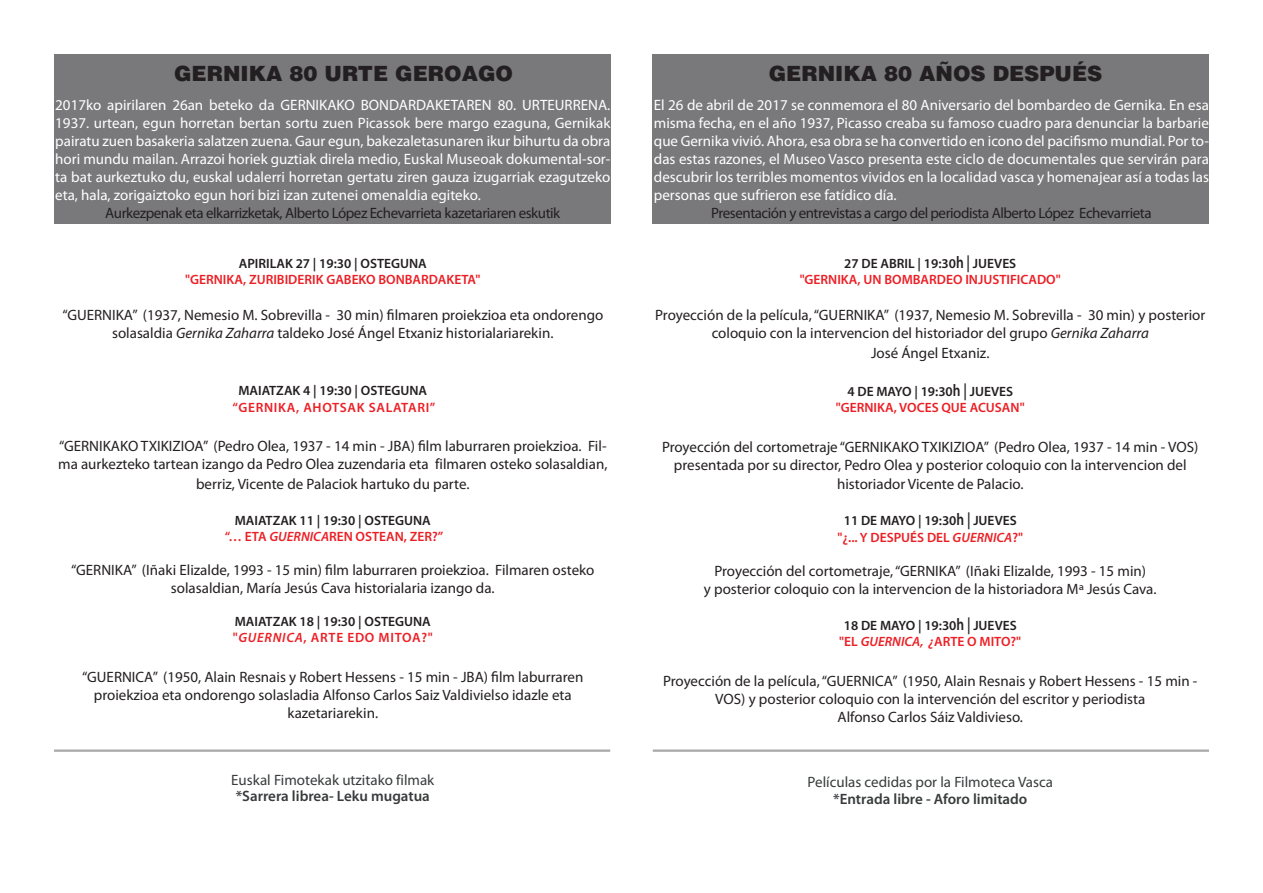
<style>
.page{position:relative;width:1263px;height:893px;background:#fff}
.page>*{position:absolute;margin:0;border:0;box-sizing:border-box;transform-origin:0 0}
.t1{font:900 21px "Helvetica LT Std";color:#231f20}
.t2{font:15px/18px "Myriad Pro";color:#231f20;text-align:center}
.t3{font:15px/18px "Myriad Pro";color:#fff;text-align:justify}
.t4{font:15px "Myriad Pro";letter-spacing:-.03em;color:#231f20}
.t5{font:15px "Myriad Pro";color:#383b3c}
.t6{font:600 15px "Myriad Pro";color:#383b3c}
.t7{font:600 13.5px/16.2px "Myriad Pro";color:#231f20;text-align:center}
.t8{font:600 13.5px/16.2px "Myriad Pro";color:#ec1f25;text-align:center}
.t9{font:600 13.5px "Myriad Pro";letter-spacing:.05em;color:#ec1f25}
.s1{font-style:italic}
.s2{color:#ec1f25}
.s3{font-style:italic;color:#ec1f25}
.s4{color:#231f20}
.s5{font-size:16.8px;color:#231f20}
.s6{font-size:16.8px}
</style>
<div class="page">
<hr style="left:653px;top:750px;width:556px;height:1px;background:#231f20">
<hr style="left:653px;top:751px;width:556px;height:1px;background:#231f20">
<hr style="left:54px;top:750px;width:556px;height:1px;background:#231f20">
<hr style="left:54px;top:751px;width:556px;height:1px;background:#231f20">
<div style="left:653px;top:54px;width:556px;height:169px;background:#79797b"></div>
<div style="left:54px;top:54px;width:556px;height:169px;background:#79797b"></div>
<h1 class="t1" style="left:174px;top:60px;width:341px">GERNIKA 80 URTE GEROAGO</h1>
<h1 class="t1" style="left:769px;top:60px;width:335px">GERNIKA 80 AÑOS DESPUÉS</h1>
<p class="t3" style="left:55px;top:96px;width:557px">2017ko apirilaren 26an beteko da GERNIKAKO BONDARDAKETAREN 80. URTEURRENA.<br>1937. urtean, egun horretan bertan sortu zuen Picassok bere margo ezaguna, Gernikak pairatu zuen basakeria salatzen zuena. Gaur egun, bakezaletasunaren ikur bihurtu da obra hori mundu mailan. Arrazoi horiek guztiak direla medio, Euskal Museoak dokumental-sor&shy;ta bat aurkeztuko du, euskal udalerri horretan gertatu ziren gauza izugarriak ezagutzeko eta, hala, zorigaiztoko egun hori bizi izan zutenei omenaldia egiteko.</p>
<p class="t4" style="left:105px;top:204px;width:456px">Aurkezpenak eta elkarrizketak, Alberto López Echevarrieta kazetariaren eskutik</p>
<p class="t3" style="left:654px;top:96px;width:556px">El 26 de abril de 2017 se conmemora el 80 Aniversario del bombardeo de Gernika. En esa misma fecha, en el año 1937, Picasso creaba su famoso cuadro para denunciar la barbarie que Gernika vivió. Ahora, esa obra se ha convertido en icono del pacifismo mundial. Por to&shy;das estas razones, el Museo Vasco presenta este ciclo de documentales que servirán para descubrir los terribles momentos vividos en la localidad vasca y homenajear así a todas las personas que sufrieron ese fatídico día.</p>
<p class="t4" style="left:711px;top:204px;width:442px">Presentación y entrevistas a cargo del periodista Alberto López Echevarrieta</p>
<p class="t7" style="left:239px;top:255px;width:190px">APIRILAK 27 | 19:30 | OSTEGUNA</p>
<p class="t8" style="left:185px;top:271px;width:297px">"GERNIKA, ZURIBIDERIK GABEKO BONBARDAKETA"</p>
<p class="t2" style="left:62px;top:305px;width:542px">“GUERNIKA” (1937, Nemesio M. Sobrevilla - 30 min) filmaren proiekzioa eta ondorengo solasaldia <span class="s1">Gernika Zaharra</span> taldeko José Ángel Etxaniz historialariarekin.</p>
<p class="t7" style="left:238px;top:382px;width:190px">MAIATZAK 4 | 19:30 | OSTEGUNA</p>
<p class="t9" style="left:233px;top:398px;width:204px">“GERNIKA, AHOTSAK SALATARI”</p>
<p class="t2" style="left:58px;top:437px;width:551px;text-align:left">“GERNIKAKO TXIKIZIOA” (Pedro Olea, 1937 - 14 min - JBA) film laburraren proiekzioa. Fil&shy;ma aurkezteko tartean izango da Pedro Olea zuzendaria eta filmaren osteko solasaldian,</p>
<p class="t2" style="left:196px;top:475px;width:275px">berriz, Vicente de Palaciok hartuko du parte.</p>
<p class="t7" style="left:225px;top:512px;width:220px">MAIATZAK 11 | 19:30 | OSTEGUNA<br><span class="s2">“… ETA</span> <span class="s3">GUERNICA</span><span class="s2">REN OSTEAN, ZER?”</span></p>
<p class="t2" style="left:71px;top:561px;width:525px">“GERNIKA” (Iñaki Elizalde, 1993 - 15 min) film laburraren proiekzioa. Filmaren osteko solasaldian, María Jesús Cava historialaria izango da.</p>
<p class="t7" style="left:233px;top:613px;width:201px;text-align:left">MAIATZAK 18 | 19:30 | OSTEGUNA <span class="s2">"</span><span class="s3">GUERNICA</span><span class="s2">, ARTE EDO MITOA?"</span></p>
<p class="t2" style="left:82px;top:667px;width:503px">“GUERNICA” (1950, Alain Resnais y Robert Hessens - 15 min - JBA) film laburraren proiekzioa eta ondorengo solasladia Alfonso Carlos Saiz Valdivielso idazle eta kazetariarekin.</p>
<p class="t5" style="left:231px;top:770px;width:205px">Euskal Fimotekak utzitako filmak</p>
<p class="t6" style="left:236px;top:787px;width:196px">*Sarrera librea- Leku mugatua</p>
<p class="t8" style="left:800px;top:255px;width:263px"><span class="s4">27 DE ABRIL | 19:30</span><span class="s5">h |</span> <span class="s4">JUEVES<br></span>"GERNIKA, UN BOMBARDEO INJUSTIFICADO"</p>
<p class="t2" style="left:655px;top:306px;width:552px">Proyección de la película, “GUERNIKA” (1937, Nemesio M. Sobrevilla - 30 min) y posterior coloquio con la intervencion del historiador del grupo <span class="s1">Gernika Zaharra</span></p>
<p class="t2" style="left:871px;top:344px;width:120px">José Ángel Etxaniz.</p>
<p class="t8" style="left:836px;top:383px;width:190px"><span class="s4">4 DE MAYO | 19:30</span><span class="s5">h |</span> <span class="s4">JUEVES </span>"GERNIKA, VOCES QUE ACUSAN"</p>
<p class="t2" style="left:662px;top:437px;width:538px">Proyección del cortometraje “GERNIKAKO TXIKIZIOA” (Pedro Olea, 1937 - 14 min - VOS) presentada por su director, Pedro Olea y posterior coloquio con la intervencion del</p>
<p class="t2" style="left:837px;top:475px;width:188px">historiador Vicente de Palacio.</p>
<p class="t7" style="left:837px;top:512px;width:187px">11 DE MAYO | 19:30<span class="s6">h |</span> JUEVES <span class="s2">"¿... Y DESPUÉS DEL</span> <span class="s3">GUERNICA</span><span class="s2">?"</span></p>
<p class="t2" style="left:704px;top:561px;width:454px">Proyección del cortometraje, “GERNIKA” (Iñaki Elizalde, 1993 - 15 min)<br>y posterior coloquio con la intervencion de la historiadora Mª Jesús Cava.</p>
<p class="t7" style="left:839px;top:617px;width:183px">18 DE MAYO | 19:30<span class="s6">h |</span> JUEVES <span class="s2">"EL</span> <span class="s3">GUERNICA, ¿</span><span class="s2">ARTE O MITO?"</span></p>
<p class="t2" style="left:663px;top:671px;width:536px">Proyección de la película, “GUERNICA” (1950, Alain Resnais y Robert Hessens - 15 min -<br>VOS) y posterior coloquio con la intervención del escritor y periodista<br>Alfonso Carlos Sáiz Valdivieso.</p>
<p class="t5" style="left:807px;top:773px;width:247px">Películas cedidas por la Filmoteca Vasca</p>
<p class="t6" style="left:833px;top:789px;width:196px">*Entrada libre - Aforo limitado</p>
</div>
